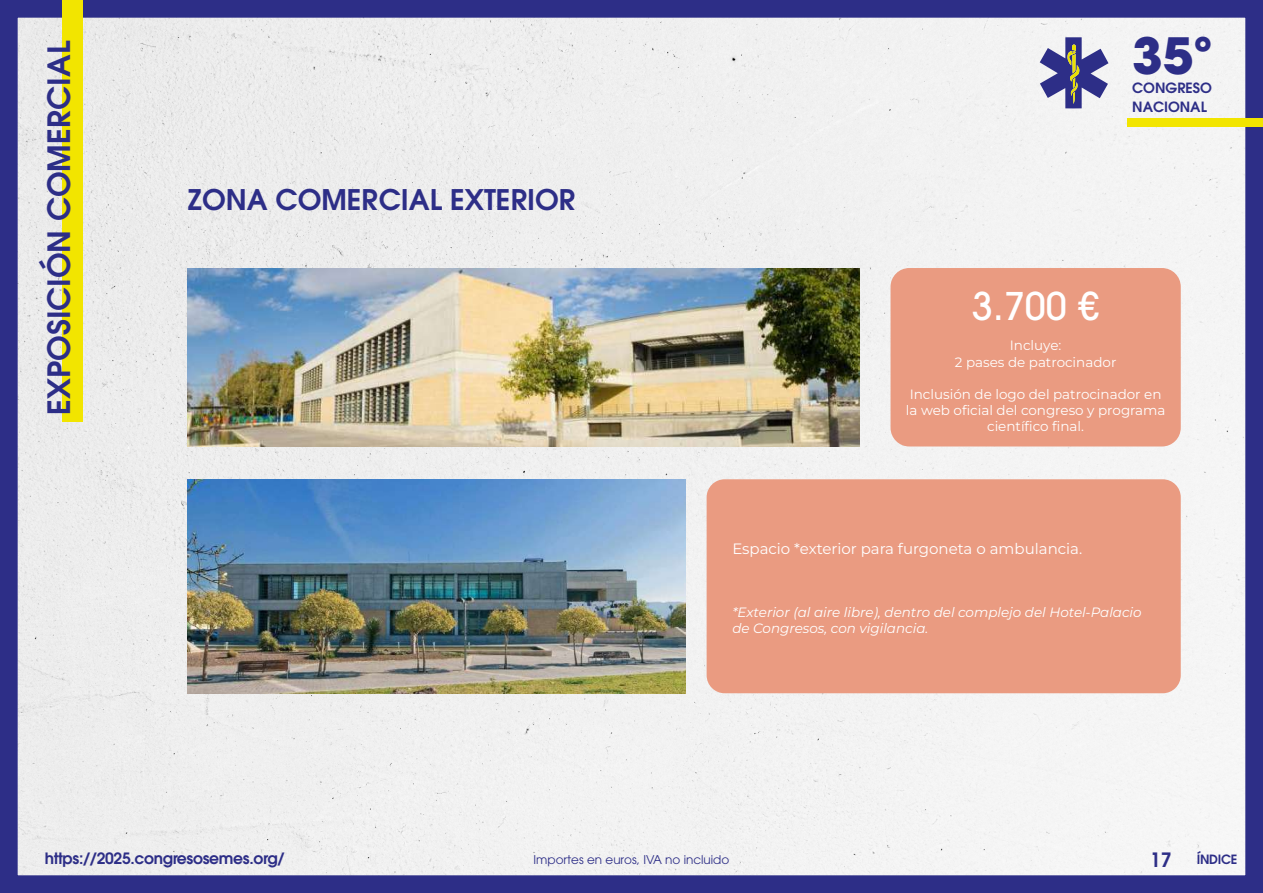
<style>
.page{position:relative;width:1263px;height:893px;background:#fff}
.page>*{position:absolute;margin:0;border:0;box-sizing:border-box;transform-origin:0 0}
.t1{font:700 49.65px "ITC Avant Garde Pro";color:#2d2e87}
.t2{font:500 37.95px "ITC Avant Garde Pro";color:#fff}
.t3{font:600 30.6px "ITC Avant Garde Pro";color:#2d2e87}
.t4{font:600 28.35px "ITC Avant Garde Pro";color:#2d2e87}
.t5{font:600 19.65px "ITC Avant Garde Pro";color:#2d2e87}
.t6{font:600 15.6px "ITC Avant Garde Pro";letter-spacing:-.02em;color:#2d2e87}
.t7{font:15px "Montserrat";color:#fff}
.t8{font:600 14.1px/18.8px "ITC Avant Garde Pro";color:#2d2e87}
.t9{font:13.5px/16.2px "Montserrat";color:#fff;text-align:center}
.t10{font:italic 13.5px/16.2px "Montserrat";color:#fff}
.t11{font:600 12.75px "ITC Avant Garde Pro";letter-spacing:-.02em;color:#2d2e87}
.t12{font:12px "ITC Avant Garde Pro";color:#2d2e87}
</style>
<div class="page">
<div style="left:19px;top:19px;width:1225px;height:855px;background:#f0f0f0"></div>
<div style="left:0;top:0;width:1263px;height:893px;border:18px solid #2d2e87"></div>
<svg style="left:1040px;top:37px;width:68px;height:71px"></svg>
<div style="left:1127px;top:118px;width:136px;height:8px;background:#f2e500"></div>
<div style="left:62px;top:0;width:20px;height:422px;background:#f2e500"></div>
<div style="left:707px;top:479px;width:474px;height:214px;background:#ea9b81;border-radius:18px"></div>
<div style="left:891px;top:269px;width:289px;height:177px;background:#ea9b81;border-radius:18px"></div>
<div style="left:890px;top:268px;width:291px;height:178px;border:2px solid #ea9b81;border-radius:18px"></div>
<img style="left:188px;top:268px;width:672px;height:178px">
<img style="left:188px;top:479px;width:498px;height:214px">
<h3 class="t3" style="left:39px;top:415px;width:375px;rotate:-90deg">EXPOSICIÓN COMERCIAL</h3>
<h3 class="t4" style="left:188px;top:181px;width:389px">ZONA COMERCIAL EXTERIOR</h3>
<h1 class="t1" style="left:1132px;top:23px;width:82px">35º</h1>
<p class="t8" style="left:1132px;top:78px;width:81px">CONGRESO<br>NACIONAL</p>
<h2 class="t2" style="left:972px;top:282px;width:128px">3.700 €</h2>
<p class="t9" style="left:955px;top:338px;width:163px">Incluye:<br>2 pases de patrocinador</p>
<p class="t9" style="left:906px;top:387px;width:261px">Inclusión de logo del patrocinador en la web oficial del congreso y programa científico final.</p>
<p class="t7" style="left:732px;top:539px;width:351px">Espacio *exterior para furgoneta o ambulancia.</p>
<p class="t10" style="left:732px;top:605px;width:411px">*Exterior (al aire libre), dentro del complejo del Hotel-Palacio de Congresos, con vigilancia.</p>
<p class="t6" style="left:45px;top:848px;width:241px">https://2025.congresosemes.org/</p>
<h3 class="t5" style="left:1150px;top:847px;width:23px">17</h3>
<p class="t11" style="left:1197px;top:851px;width:42px">ÍNDICE</p>
<p class="t12" style="left:534px;top:852px;width:197px">Importes en euros, IVA no incluido</p>
</div>
